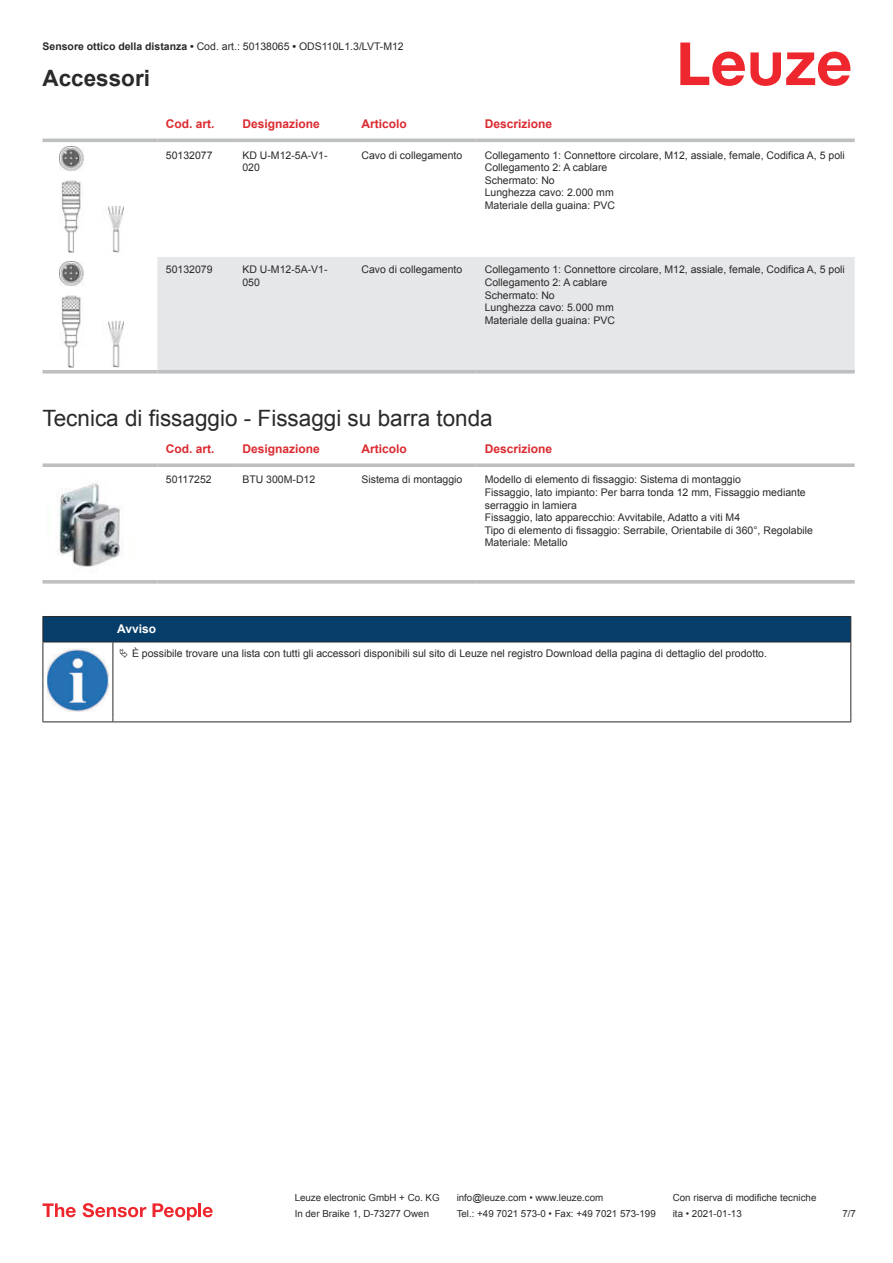
<style>
.page{position:relative;width:893px;height:1263px;background:#fff}
.page>*{position:absolute;margin:0;border:0;box-sizing:border-box;transform-origin:0 0}
.t1{font:22.5px "Arial";color:#2b292a}
.t2{font:700 22.5px "Arial";color:#2b292a}
.t3{font:700 12px "Arial";color:#db2a30}
.t4{font:700 12px "Arial";color:#fff}
.t5{font:10.5px/12.6px "Arial";color:#2b292a}
.t6{font:9.75px "Arial";color:#2b292a}
.s1{font-weight:700}
</style>
<div class="page">
<svg style="left:680px;top:43px;width:170px;height:43px"></svg>
<div style="left:157px;top:257px;width:698px;height:113px;background:#e6e7e9"></div>
<hr style="left:43px;top:139px;width:114px;height:3px;background:#bdbfc1">
<hr style="left:157px;top:139px;width:77px;height:3px;background:#bdbfc1">
<hr style="left:234px;top:139px;width:119px;height:3px;background:#bdbfc1">
<hr style="left:353px;top:139px;width:123px;height:3px;background:#bdbfc1">
<hr style="left:476px;top:139px;width:379px;height:3px;background:#bdbfc1">
<svg style="left:43px;top:370px;width:114px;height:4px"></svg>
<svg style="left:157px;top:370px;width:77px;height:4px"></svg>
<svg style="left:234px;top:370px;width:119px;height:4px"></svg>
<svg style="left:353px;top:370px;width:123px;height:4px"></svg>
<svg style="left:476px;top:370px;width:379px;height:4px;background:#c4c6c7"></svg>
<img style="left:59px;top:146px;width:65px;height:107px">
<img style="left:59px;top:261px;width:65px;height:106px">
<svg style="left:43px;top:463px;width:114px;height:4px"></svg>
<svg style="left:157px;top:463px;width:77px;height:4px"></svg>
<svg style="left:234px;top:463px;width:119px;height:4px"></svg>
<svg style="left:353px;top:463px;width:123px;height:4px"></svg>
<svg style="left:476px;top:463px;width:379px;height:4px;background:#c4c6c7"></svg>
<svg style="left:43px;top:580px;width:114px;height:4px"></svg>
<svg style="left:157px;top:580px;width:77px;height:4px"></svg>
<svg style="left:234px;top:580px;width:119px;height:4px"></svg>
<svg style="left:353px;top:580px;width:123px;height:4px"></svg>
<svg style="left:476px;top:580px;width:379px;height:4px;background:#c3c5c7"></svg>
<img style="left:57px;top:483px;width:65px;height:84px">
<hr style="left:43px;top:642px;width:70px;height:1px;background:#2b292a">
<svg style="left:43px;top:616px;width:808px;height:26px;background:#083b65"></svg>
<hr style="left:113px;top:642px;width:738px;height:1px;background:#2b292a">
<hr style="left:43px;top:642px;width:1px;height:75px;background:#2b292a">
<hr style="left:113px;top:642px;width:1px;height:75px;background:#2b292a">
<hr style="left:850px;top:642px;width:1px;height:75px;background:#2b292a">
<hr style="left:43px;top:721px;width:70px;height:1px;background:#2b292a">
<hr style="left:113px;top:721px;width:738px;height:1px;background:#2b292a">
<img style="left:47px;top:648px;width:61px;height:63px">
<svg style="left:43px;top:1203px;width:33px;height:14px"></svg>
<svg style="left:83px;top:1203px;width:63px;height:14px"></svg>
<svg style="left:153px;top:1203px;width:44px;height:17px"></svg>
<hr style="left:198px;top:1203px;width:3px;height:14px;background:#ed272d">
<svg style="left:203px;top:1207px;width:10px;height:10px"></svg>
<p class="t5" style="left:43px;top:41px;width:363px"><span class="s1">Sensore ottico della distanza •</span> Cod. art.: 50138065 <span class="s1">•</span> ODS110L1.3/LVT-M12</p>
<h1 class="t2" style="left:43px;top:70px;width:109px">Accessori</h1>
<p class="t3" style="left:166px;top:119px;width:50px">Cod. art.</p>
<p class="t3" style="left:242px;top:119px;width:79px">Designazione</p>
<p class="t3" style="left:361px;top:119px;width:47px">Articolo</p>
<p class="t3" style="left:485px;top:119px;width:69px">Descrizione</p>
<p class="t5" style="left:166px;top:150px;width:48px">50132077</p>
<p class="t5" style="left:242px;top:150px;width:87px">KD U-M12-5A-V1-<br>020</p>
<p class="t5" style="left:361px;top:150px;width:102px">Cavo di collegamento</p>
<p class="t5" style="left:485px;top:150px;width:362px">Collegamento 1: Connettore circolare, M12, assiale, female, Codifica A, 5 poli Collegamento 2: A cablare<br>Schermato: No<br>Lunghezza cavo: 2.000 mm<br>Materiale della guaina: PVC</p>
<p class="t5" style="left:166px;top:264px;width:48px">50132079</p>
<p class="t5" style="left:242px;top:264px;width:87px">KD U-M12-5A-V1-<br>050</p>
<p class="t5" style="left:361px;top:264px;width:102px">Cavo di collegamento</p>
<p class="t5" style="left:485px;top:264px;width:362px">Collegamento 1: Connettore circolare, M12, assiale, female, Codifica A, 5 poli Collegamento 2: A cablare<br>Schermato: No<br>Lunghezza cavo: 5.000 mm<br>Materiale della guaina: PVC</p>
<h1 class="t1" style="left:43px;top:410px;width:452px">Tecnica di fissaggio - Fissaggi su barra tonda</h1>
<p class="t3" style="left:166px;top:444px;width:50px">Cod. art.</p>
<p class="t3" style="left:242px;top:444px;width:79px">Designazione</p>
<p class="t3" style="left:361px;top:444px;width:47px">Articolo</p>
<p class="t3" style="left:485px;top:444px;width:69px">Descrizione</p>
<p class="t5" style="left:166px;top:474px;width:47px">50117252</p>
<p class="t5" style="left:242px;top:474px;width:74px">BTU 300M-D12</p>
<p class="t5" style="left:361px;top:474px;width:102px">Sistema di montaggio</p>
<p class="t5" style="left:485px;top:474px;width:330px">Modello di elemento di fissaggio: Sistema di montaggio<br>Fissaggio, lato impianto: Per barra tonda 12 mm, Fissaggio mediante serraggio in lamiera<br>Fissaggio, lato apparecchio: Avvitabile, Adatto a viti M4<br>Tipo di elemento di fissaggio: Serrabile, Orientabile di 360°, Regolabile Materiale: Metallo</p>
<p class="t4" style="left:117px;top:625px;width:40px">Avviso</p>
<p class="t5" style="left:132px;top:648px;width:636px">È possibile trovare una lista con tutti gli accessori disponibili sul sito di Leuze nel registro Download della pagina di dettaglio del prodotto.</p>
<p class="t6" style="left:295px;top:1194px;width:146px">Leuze electronic GmbH + Co. KG</p>
<p class="t6" style="left:457px;top:1194px;width:148px">info@leuze.com • www.leuze.com</p>
<p class="t6" style="left:673px;top:1194px;width:145px">Con riserva di modifiche tecniche</p>
<p class="t6" style="left:295px;top:1210px;width:136px">In der Braike 1, D-73277 Owen</p>
<p class="t6" style="left:457px;top:1210px;width:201px">Tel.: +49 7021 573-0 • Fax: +49 7021 573-199</p>
<p class="t6" style="left:673px;top:1210px;width:70px">ita • 2021-01-13</p>
<p class="t6" style="left:842px;top:1210px;width:15px">7 /7</p>
</div>
